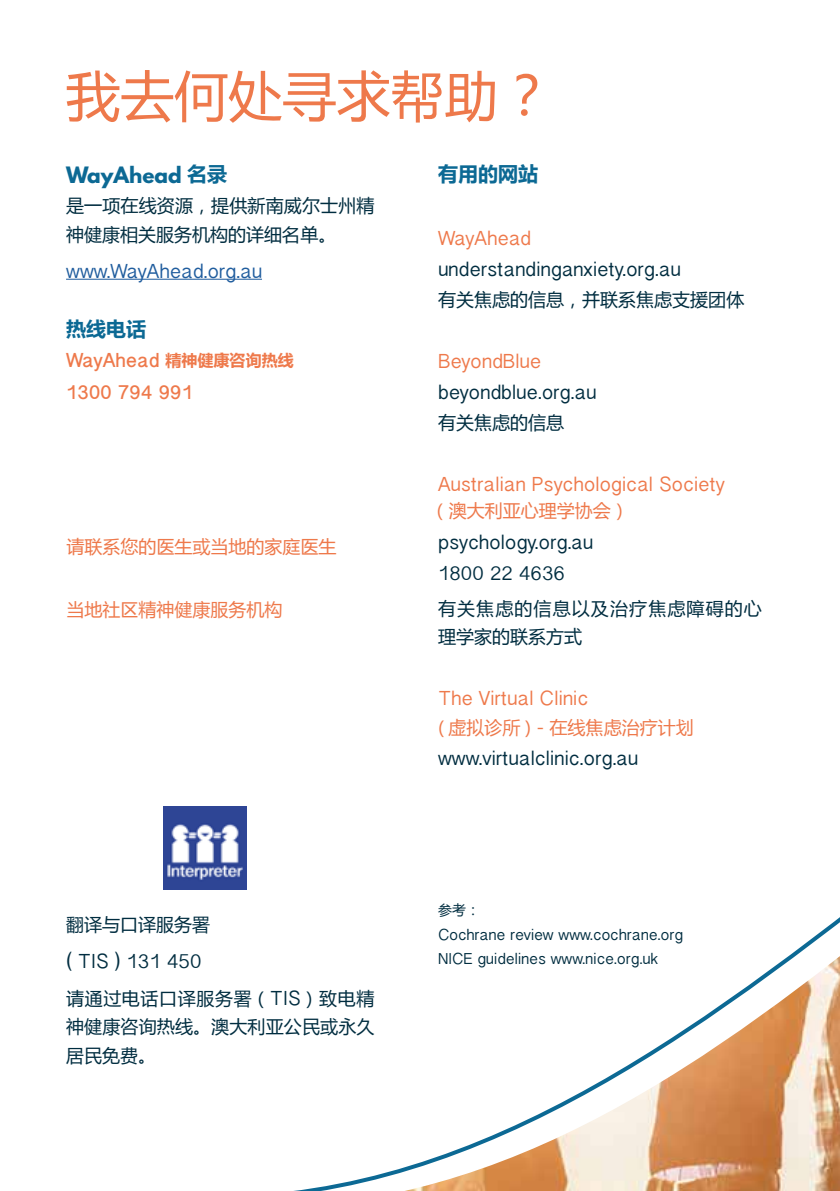
<style>
.page{position:relative;width:840px;height:1191px;background:#fff}
.page>*{position:absolute;margin:0;border:0;box-sizing:border-box;transform-origin:0 0}
.t1{font:54px "Microsoft Ya Hei UI";color:#ee794b}
.t2{font:700 20px "League Spartan";color:#0c6994}
.t3{font:700 20px "Microsoft Ya Hei UI";color:#0c6994}
.t4{font:18px/30.8px "Bangla Sangam MN";color:#002d40}
.t5{font:18px/28.8px "Microsoft Ya Hei UI";letter-spacing:.01em;color:#002d40}
.t6{font:18px "Bangla Sangam MN";color:#ee794b}
.t7{font:18px "Microsoft Ya Hei UI";color:#ee794b}
.t8{font:700 18px/32.8px "Bangla Sangam MN";color:#ee794b}
.t9{font:18px/28.8px "Microsoft Ya Hei UI";letter-spacing:.06em;color:#002d40}
.t10{font:18px "Bangla Sangam MN";color:#205d9e}
.t11{font:14px/24.4px "Bangla Sangam MN";color:#002d40}
.t12{font:14px "Microsoft Ya Hei UI";color:#002d40}
.s1{font-family:"Microsoft Ya Hei UI"}
.s2{font-family:"Microsoft Ya Hei UI";font-size:16px}
.s3{font-family:"Bangla Sangam MN"}
</style>
<div class="page">
<svg style="left:163px;top:806px;width:231px;height:385px"></svg>
<img style="left:394px;top:918px;width:445px;height:273px">
<hr style="left:66px;top:279px;width:196px;height:1px;background:#205d9e">
<h1 class="t1" style="left:66px;top:59px;width:487px">我去何处寻求帮助？</h1>
<p class="t2" style="left:66px;top:159px;width:162px">WayAhead <span class="s1">名录</span></p>
<p class="t5" style="left:66px;top:190px;width:310px">是一项在线资源，提供新南威尔士州精神健康相关服务机构的详细名单。</p>
<p class="t10" style="left:66px;top:258px;width:197px">www.WayAhead.org.au</p>
<p class="t3" style="left:66px;top:315px;width:81px">热线电话</p>
<p class="t8" style="left:66px;top:343px;width:229px">WayAhead <span class="s2">精神健康咨询热线<br></span>1300 794 991</p>
<p class="t7" style="left:66px;top:534px;width:271px">请联系您的医生或当地的家庭医生</p>
<p class="t7" style="left:66px;top:597px;width:217px">当地社区精神健康服务机构</p>
<p class="t5" style="left:66px;top:909px;width:145px">翻译与口译服务署</p>
<p class="t4" style="left:66px;top:946px;width:137px">( TIS ) 131 450</p>
<p class="t5" style="left:66px;top:983px;width:310px;text-align:justify">请通过电话口译服务署（<span class="s3">TIS</span>）致电精神健康咨询热线。澳大利亚公民或永久居民免费。</p>
<p class="t3" style="left:438px;top:160px;width:101px">有用的网站</p>
<p class="t6" style="left:438px;top:225px;width:94px">WayAhead</p>
<p class="t4" style="left:438px;top:253px;width:244px">understandinganxiety.org.au</p>
<p class="t5" style="left:438px;top:285px;width:307px">有关焦虑的信息，并联系焦虑支援团体</p>
<p class="t6" style="left:438px;top:349px;width:105px">BeyondBlue</p>
<p class="t4" style="left:438px;top:376px;width:160px">beyondblue.org.au</p>
<p class="t5" style="left:438px;top:408px;width:127px">有关焦虑的信息</p>
<p class="t6" style="left:438px;top:472px;width:288px">Australian Psychological Society</p>
<p class="t7" style="left:430px;top:498px;width:200px">（澳大利亚心理学协会）</p>
<p class="t4" style="left:438px;top:527px;width:157px">psychology.org.au<br>1800 22 4636</p>
<p class="t9" style="left:438px;top:593px;width:325px">有关焦虑的信息以及治疗焦虑障碍的心理学家的联系方式</p>
<p class="t6" style="left:438px;top:686px;width:151px">The Virtual Clinic</p>
<p class="t7" style="left:438px;top:715px;width:257px">( 虚拟诊所 ) - 在线焦虑治疗计划</p>
<p class="t4" style="left:438px;top:742px;width:201px">www.virtualclinic.org.au</p>
<p class="t12" style="left:438px;top:900px;width:43px">参考：</p>
<p class="t11" style="left:438px;top:922px;width:246px">Cochrane review www.cochrane.org<br>NICE guidelines www.nice.org.uk</p>
</div>
